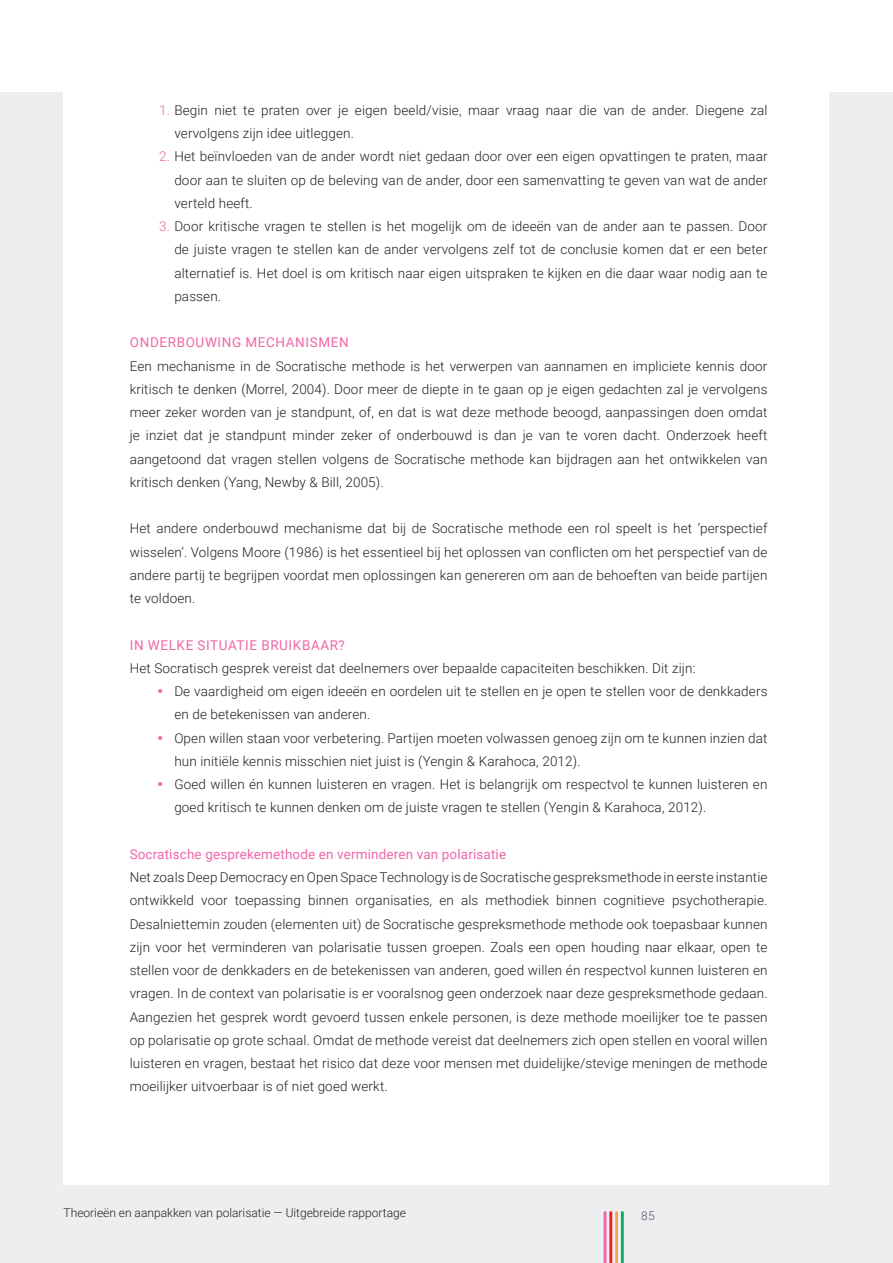
<style>
.page{position:relative;width:893px;height:1263px;background:#fff}
.page>*{position:absolute;margin:0;border:0;box-sizing:border-box;transform-origin:0 0}
.t1{font:300 13.5px/23.2px "Roboto";letter-spacing:.01em;color:#231f20;text-align:justify}
.t2{font:13.5px "Roboto";letter-spacing:.01em;color:#ee67a7}
.t3{font:13.5px "Roboto";letter-spacing:.045em;color:#ee67a7}
.t4{font:300 12px "Roboto";color:#231f20}
.t5{font:300 12px "Roboto";color:#52575d}
.s1{color:#ee67a7}
</style>
<div class="page">
<div style="left:0;top:92px;width:893px;height:1171px;background:#edeeef"></div>
<div style="left:64px;top:53px;width:765px;height:1131px;background:#fff"></div>
<svg style="left:604px;top:1211px;width:20px;height:52px"></svg>
<p class="t1" style="left:174px;top:98px;width:595px;text-indent:-15px"><span class="s1">1.</span> Begin niet te praten over je eigen beeld/visie, maar vraag naar die van de ander. Diegene zal vervolgens zijn idee uitleggen.</p>
<p class="t1" style="left:174px;top:144px;width:595px;text-indent:-15px"><span class="s1">2.</span> Het beïnvloeden van de ander wordt niet gedaan door over een eigen opvattingen te praten, maar door aan te sluiten op de beleving van de ander, door een samenvatting te geven van wat de ander verteld heeft.</p>
<p class="t1" style="left:174px;top:214px;width:595px;text-indent:-15px"><span class="s1">3.</span> Door kritische vragen te stellen is het mogelijk om de ideeën van de ander aan te passen. Door de juiste vragen te stellen kan de ander vervolgens zelf tot de conclusie komen dat er een beter alternatief is. Het doel is om kritisch naar eigen uitspraken te kijken en die daar waar nodig aan te passen.</p>
<p class="t3" style="left:130px;top:333px;width:220px">ONDERBOUWING MECHANISMEN</p>
<p class="t1" style="left:130px;top:354px;width:639px">Een mechanisme in de Socratische methode is het verwerpen van aannamen en impliciete kennis door kritisch te denken (Morrel, 2004). Door meer de diepte in te gaan op je eigen gedachten zal je vervolgens meer zeker worden van je standpunt, of, en dat is wat deze methode beoogd, aanpassingen doen omdat je inziet dat je standpunt minder zeker of onderbouwd is dan je van te voren dacht. Onderzoek heeft aangetoond dat vragen stellen volgens de Socratische methode kan bijdragen aan het ontwikkelen van kritisch denken (Yang, Newby &amp; Bill, 2005).</p>
<p class="t1" style="left:130px;top:516px;width:639px">Het andere onderbouwd mechanisme dat bij de Socratische methode een rol speelt is het ‘perspectief wisselen’. Volgens Moore (1986) is het essentieel bij het oplossen van conflicten om het perspectief van de andere partij te begrijpen voordat men oplossingen kan genereren om aan de behoeften van beide partijen te voldoen.</p>
<p class="t3" style="left:130px;top:635px;width:216px">IN WELKE SITUATIE BRUIKBAAR?</p>
<p class="t1" style="left:174px;top:656px;width:595px;text-align:left;text-indent:-45px">Het Socratisch gesprek vereist dat deelnemers over bepaalde capaciteiten beschikken. Dit zijn:<br>De vaardigheid om eigen ideeën en oordelen uit te stellen en je open te stellen voor de denkkaders en de betekenissen van anderen.<br>Open willen staan voor verbetering. Partijen moeten volwassen genoeg zijn om te kunnen inzien dat hun initiële kennis misschien niet juist is (Yengin &amp; Karahoca, 2012).<br>Goed willen én kunnen luisteren en vragen. Het is belangrijk om respectvol te kunnen luisteren en goed kritisch te kunnen denken om de juiste vragen te stellen (Yengin &amp; Karahoca, 2012).</p>
<p class="t2" style="left:130px;top:844px;width:378px">Socratische gesprekemethode en verminderen van polarisatie</p>
<p class="t1" style="left:130px;top:865px;width:639px">Net zoals Deep Democracy en Open Space Technology is de Socratische gespreksmethode in eerste instantie ontwikkeld voor toepassing binnen organisaties, en als methodiek binnen cognitieve psychotherapie.<br>Desalniettemin zouden (elementen uit) de Socratische gespreksmethode methode ook toepasbaar kunnen zijn voor het verminderen van polarisatie tussen groepen. Zoals een open houding naar elkaar, open te stellen voor de denkkaders en de betekenissen van anderen, goed willen én respectvol kunnen luisteren en vragen. In de context van polarisatie is er vooralsnog geen onderzoek naar deze gespreksmethode gedaan.<br>Aangezien het gesprek wordt gevoerd tussen enkele personen, is deze methode moeilijker toe te passen op polarisatie op grote schaal. Omdat de methode vereist dat deelnemers zich open stellen en vooral willen luisteren en vragen, bestaat het risico dat deze voor mensen met duidelijke/stevige meningen de methode moeilijker uitvoerbaar is of niet goed werkt.</p>
<p class="t4" style="left:64px;top:1204px;width:344px">Theorieën en aanpakken van polarisatie — Uitgebreide rapportage</p>
<p class="t5" style="left:641px;top:1207px;width:15px">85</p>
</div>
